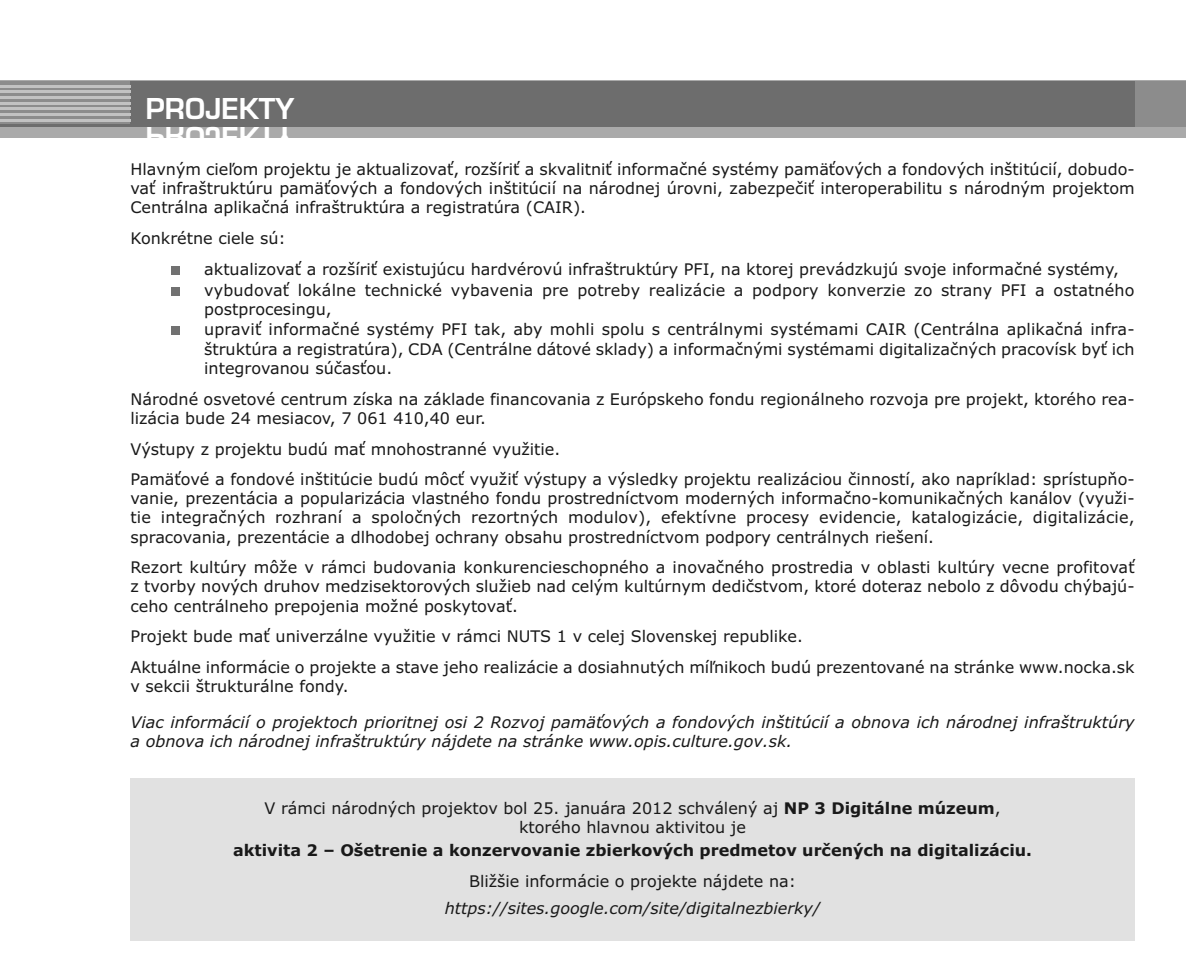
<style>
.page{position:relative;width:1186px;height:978px;background:#fff}
.page>*{position:absolute;margin:0;border:0;box-sizing:border-box;transform-origin:0 0}
.t1{font:28px "Euromode CE Bold";color:#fff}
.t2{font:16px/19.2px "Verdana";color:#191919}
.t3{font:italic 16px/19.2px "Verdana";color:#191919}
.t4{font:700 16px "Verdana";color:#191919}
.s1{font-weight:700}
</style>
<div class="page">
<div style="left:0;top:81px;width:1185px;height:57px;background:#aaa"></div>
<svg style="left:0;top:81px;width:1185px;height:45px;background:#939393"></svg>
<div style="left:130px;top:81px;width:1004px;height:45px;background:#6d6d6d"></div>
<hr style="left:0;top:124px;width:130px;height:2px;background:#6d6d6d">
<hr style="left:0;top:119px;width:130px;height:2px;background:#c2c2c2">
<hr style="left:0;top:114px;width:130px;height:2px;background:#c2c2c2">
<hr style="left:0;top:108px;width:130px;height:2px;background:#c2c2c2">
<hr style="left:0;top:102px;width:130px;height:2px;background:#c2c2c2">
<hr style="left:0;top:97px;width:130px;height:2px;background:#c2c2c2">
<hr style="left:0;top:91px;width:130px;height:2px;background:#c2c2c2">
<hr style="left:0;top:85px;width:130px;height:2px;background:#c2c2c2">
<div style="left:171px;top:266px;width:9px;height:9px;background:#717171"></div>
<div style="left:171px;top:287px;width:9px;height:9px;background:#717171"></div>
<div style="left:171px;top:326px;width:9px;height:9px;background:#717171"></div>
<div style="left:130px;top:778px;width:1004px;height:162px;background:#e1e1e1"></div>
<h1 class="t1" style="left:146px;top:95px;width:150px">PPRROOJJEEKKTTYY</h1>
<p class="t2" style="left:130px;top:160px;width:1005px;text-align:justify">Hlavným cieľom projektu je aktualizovať, rozšíriť a skvalitniť informačné systémy pamäťových a fondových inštitúcií, dobudo&shy;vať infraštruktúru pamäťových a fondových inštitúcií na národnej úrovni, zabezpečiť interoperabilitu s národným projektom Centrálna aplikačná infraštruktúra a registratúra (CAIR).</p>
<p class="t2" style="left:204px;top:223px;width:916px;line-height:31.4px;text-indent:-74px">Konkrétne ciele sú:<br>aktualizovať a rozšíriť existujúcu hardvérovú infraštruktúry PFI, na ktorej prevádzkujú svoje informačné systémy,</p>
<p class="t2" style="left:204px;top:280px;width:931px">vybudovať lokálne technické vybavenia pre potreby realizácie a podpory konverzie zo strany PFI a ostatného postprocesingu,<br>upraviť informačné systémy PFI tak, aby mohli spolu s centrálnymi systémami CAIR (Centrálna aplikačná infra&shy;štruktúra a registratúra), CDA (Centrálne dátové sklady) a informačnými systémami digitalizačných pracovísk byť ich integrovanou súčasťou.</p>
<p class="t2" style="left:130px;top:389px;width:1005px">Národné osvetové centrum získa na základe financovania z Európskeho fondu regionálneho rozvoja pre projekt, ktorého rea&shy;lizácia bude 24 mesiacov, 7 061 410,40 eur.</p>
<p class="t2" style="left:130px;top:433px;width:1005px;line-height:30.6px">Výstupy z projektu budú mať mnohostranné využitie.<br>Pamäťové a fondové inštitúcie budú môcť využiť výstupy a výsledky projektu realizáciou činností, ako napríklad: sprístupňo-</p>
<p class="t2" style="left:130px;top:489px;width:1005px;text-align:justify">vanie, prezentácia a popularizácia vlastného fondu prostredníctvom moderných informačno-komunikačných kanálov (využi&shy;tie integračných rozhraní a spoločných rezortných modulov), efektívne procesy evidencie, katalogizácie, digitalizácie, spracovania, prezentácie a dlhodobej ochrany obsahu prostredníctvom podpory centrálnych riešení.</p>
<p class="t2" style="left:130px;top:558px;width:1005px;text-align:justify">Rezort kultúry môže v rámci budovania konkurencieschopného a inovačného prostredia v oblasti kultúry vecne profitovať z tvorby nových druhov medzisektorových služieb nad celým kultúrnym dedičstvom, ktoré doteraz nebolo z dôvodu chýbajú&shy;ceho centrálneho prepojenia možné poskytovať.</p>
<p class="t2" style="left:130px;top:621px;width:1005px;line-height:30.6px">Projekt bude mať univerzálne využitie v rámci NUTS 1 v celej Slovenskej republike.<br>Aktuálne informácie o projekte a stave jeho realizácie a dosiahnutých míľnikoch budú prezentované na stránke www.nocka.sk</p>
<p class="t2" style="left:130px;top:676px;width:220px">v sekcii štrukturálne fondy.</p>
<p class="t3" style="left:130px;top:713px;width:1005px">Viac informácií o projektoch prioritnej osi 2 Rozvoj pamäťových a fondových inštitúcií a obnova ich národnej infraštruktúry a obnova ich národnej infraštruktúry nájdete na stránke www.opis.culture.gov.sk.</p>
<p class="t2" style="left:264px;top:798px;width:737px;text-align:center">V rámci národných projektov bol 25. januára 2012 schválený aj <span class="s1">NP 3 Digitálne múzeum</span>, ktorého hlavnou aktivitou je</p>
<p class="t4" style="left:233px;top:841px;width:800px">aktivita 2 – Ošetrenie a konzervovanie zbierkových predmetov určených na digitalizáciu.</p>
<p class="t2" style="left:469px;top:871px;width:328px">Bližšie informácie o projekte nájdete na:</p>
<p class="t3" style="left:445px;top:899px;width:377px">https://sites.google.com/site/digitalnezbierky/</p>
</div>
